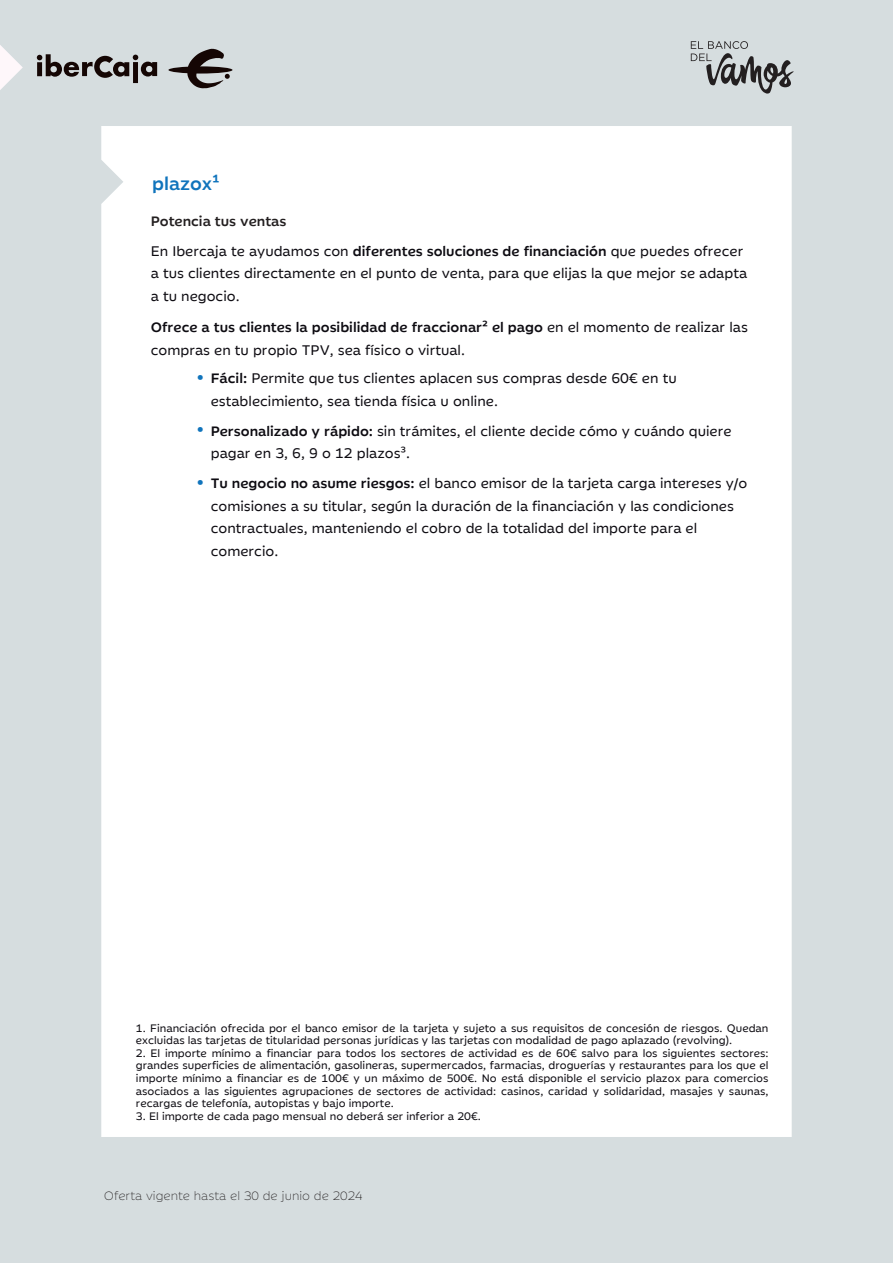
<style>
.page{position:relative;width:893px;height:1263px;background:#d6dddf}
.page>*{position:absolute;margin:0;border:0;box-sizing:border-box;transform-origin:0 0}
.t1{font:500 18px "Ibercaja";color:#1074bc}
.t2{font:13.5px/22.5px "Ibercaja";color:#0d0b11}
.t3{font:500 13.5px "Ibercaja";color:#231f20}
.t4{font:700 13.5px "Ibercaja";color:#1074bc}
.t5{font:300 12px "Ibercaja";color:#231f20}
.t6{font:10.5px/12.6px "Ibercaja";color:#0d0b11}
.s1{font-weight:500}
</style>
<div class="page">
<div style="left:101px;top:126px;width:691px;height:1011px;background:#fff"></div>
<svg style="left:168px;top:66px;width:64px;height:8px"></svg>
<svg style="left:187px;top:49px;width:43px;height:39px"></svg>
<svg style="left:37px;top:54px;width:120px;height:29px"></svg>
<svg style="left:0;top:45px;width:23px;height:45px"></svg>
<svg style="left:691px;top:41px;width:103px;height:53px"></svg>
<h1 class="t1" style="left:152px;top:169px;width:69px">plazox¹</h1>
<p class="t3" style="left:151px;top:210px;width:137px">Potencia tus ventas</p>
<p class="t2" style="left:151px;top:239px;width:598px">En Ibercaja te ayudamos con <span class="s1">diferentes soluciones de financiación</span> que puedes ofrecer a tus clientes directamente en el punto de venta, para que elijas la que mejor se adapta a tu negocio.</p>
<p class="t2" style="left:151px;top:315px;width:599px"><span class="s1">Ofrece a tus clientes la posibilidad de fraccionar² el pago</span> en el momento de realizar las compras en tu propio TPV, sea físico o virtual.</p>
<p class="t2" style="left:211px;top:366px;width:467px"><span class="s1">Fácil:</span> Permite que tus clientes aplacen sus compras desde 60€ en tu establecimiento, sea tienda física u online.</p>
<p class="t2" style="left:211px;top:419px;width:522px"><span class="s1">Personalizado y rápido:</span> sin trámites, el cliente decide cómo y cuándo quiere pagar en 3, 6, 9 o 12 plazos³.</p>
<p class="t2" style="left:211px;top:471px;width:538px"><span class="s1">Tu negocio no asume riesgos:</span> el banco emisor de la tarjeta carga intereses y/o comisiones a su titular, según la duración de la financiación y las condiciones contractuales, manteniendo el cobro de la totalidad del importe para el comercio.</p>
<p class="t4" style="left:197px;top:365px;width:8px">•</p>
<p class="t4" style="left:197px;top:418px;width:8px">•</p>
<p class="t4" style="left:197px;top:470px;width:8px">•</p>
<p class="t6" style="left:136px;top:1021px;width:634px">1. Financiación ofrecida por el banco emisor de la tarjeta y sujeto a sus requisitos de concesión de riesgos. Quedan excluidas las tarjetas de titularidad personas jurídicas y las tarjetas con modalidad de pago aplazado (revolving).</p>
<p class="t6" style="left:136px;top:1046px;width:634px;text-align:justify">2. El importe mínimo a financiar para todos los sectores de actividad es de 60€ salvo para los siguientes sectores: grandes superficies de alimentación, gasolineras, supermercados, farmacias, droguerías y restaurantes para los que el importe mínimo a financiar es de 100€ y un máximo de 500€. No está disponible el servicio plazox para comercios asociados a las siguientes agrupaciones de sectores de actividad: casinos, caridad y solidaridad, masajes y saunas, recargas de telefonía, autopistas y bajo importe.</p>
<p class="t6" style="left:136px;top:1109px;width:347px">3. El importe de cada pago mensual no deberá ser inferior a 20€.</p>
<p class="t5" style="left:104px;top:1186px;width:260px">Oferta vigente hasta el 30 de junio de 2024</p>
</div>
